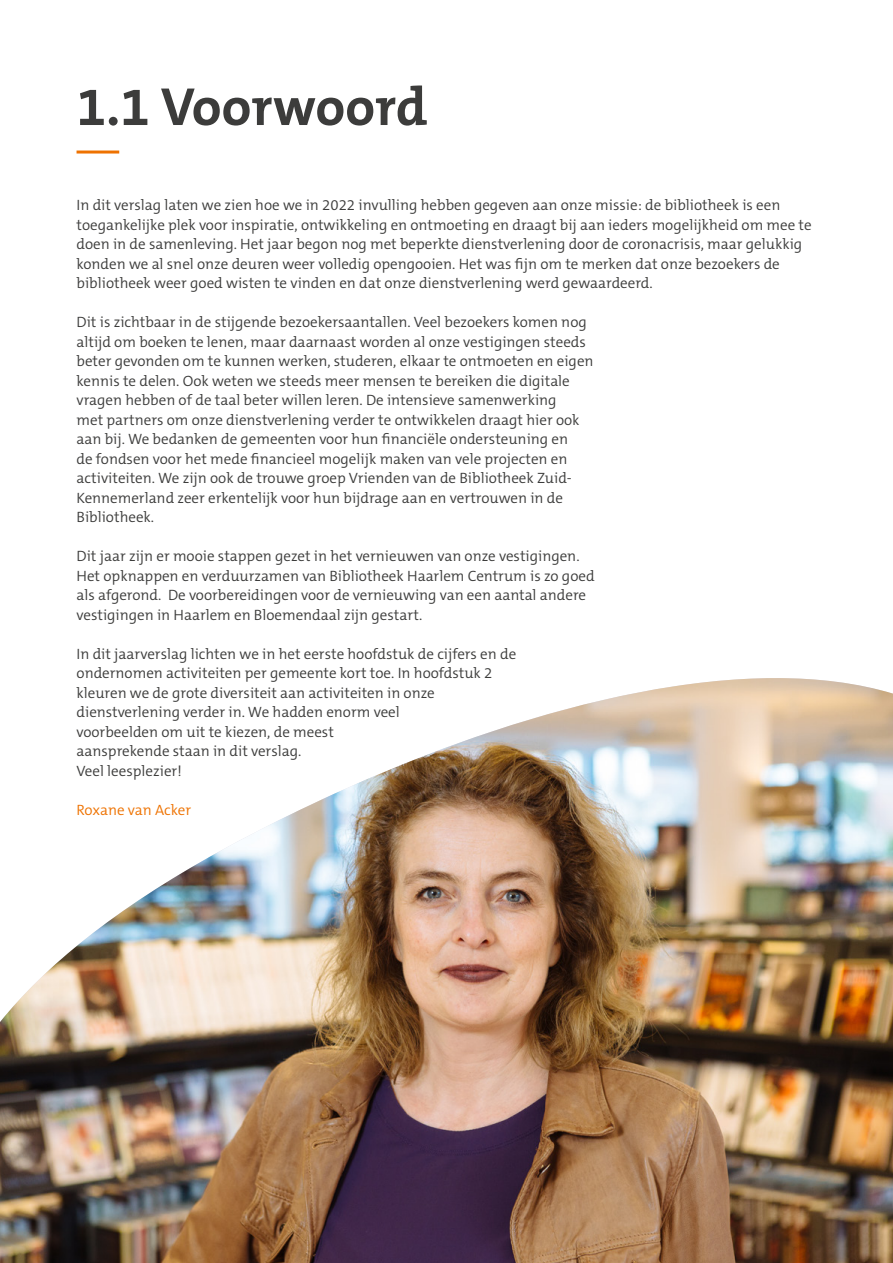
<style>
.page{position:relative;width:893px;height:1263px;background:#fff}
.page>*{position:absolute;margin:0;border:0;box-sizing:border-box;transform-origin:0 0}
.Hoofdstuktitel{font:700 54px "The Mix C5";color:#3c3c3b}
.Platte_tekst{font:300 15px/19.5px "The Mix C5";color:#3c3c3b}
.Platte_tekst-2{font:300 15px "The Mix C5";letter-spacing:-.005em;color:#ee7201}
</style>
<div class="page">
<hr style="left:77px;top:151px;width:42px;height:3px;background:#ee7201">
<img style="left:0;top:678px;width:893px;height:585px">
<p class="Hoofdstuktitel" style="left:77px;top:72px;width:352px">1.1 Voorwoord</p>
<p class="Platte_tekst" style="left:77px;top:195px;width:737px">In dit verslag laten we zien hoe we in 2022 invulling hebben gegeven aan onze missie: de bibliotheek is een toegankelijke plek voor inspiratie, ontwikkeling en ontmoeting en draagt bij aan ieders mogelijkheid om mee te doen in de samenleving. Het jaar begon nog met beperkte dienstverlening door de coronacrisis, maar gelukkig konden we al snel onze deuren weer volledig opengooien. Het was fijn om te merken dat onze bezoekers de bibliotheek weer goed wisten te vinden en dat onze dienstverlening werd gewaardeerd.</p>
<p class="Platte_tekst" style="left:77px;top:312px;width:518px">Dit is zichtbaar in de stijgende bezoekersaantallen. Veel bezoekers komen nog altijd om boeken te lenen, maar daarnaast worden al onze vestigingen steeds beter gevonden om te kunnen werken, studeren, elkaar te ontmoeten en eigen kennis te delen. Ook weten we steeds meer mensen te bereiken die digitale vragen hebben of de taal beter willen leren. De intensieve samenwerking<br>met partners om onze dienstverlening verder te ontwikkelen draagt hier ook aan bij. We bedanken de gemeenten voor hun financiële ondersteuning en<br>de fondsen voor het mede financieel mogelijk maken van vele projecten en activiteiten. We zijn ook de trouwe groep Vrienden van de Bibliotheek Zuid-Kennemerland zeer erkentelijk voor hun bijdrage aan en vertrouwen in de Bibliotheek.</p>
<p class="Platte_tekst" style="left:77px;top:546px;width:520px">Dit jaar zijn er mooie stappen gezet in het vernieuwen van onze vestigingen.<br>Het opknappen en verduurzamen van Bibliotheek Haarlem Centrum is zo goed als afgerond. De voorbereidingen voor de vernieuwing van een aantal andere vestigingen in Haarlem en Bloemendaal zijn gestart.</p>
<p class="Platte_tekst" style="left:77px;top:644px;width:441px">In dit jaarverslag lichten we in het eerste hoofdstuk de cijfers en de ondernomen activiteiten per gemeente kort toe. In hoofdstuk 2 kleuren we de grote diversiteit aan activiteiten in onze dienstverlening verder in. We hadden enorm veel<br>voorbeelden om uit te kiezen, de meest<br>aansprekende staan in dit verslag.<br>Veel leesplezier!</p>
<p class="Platte_tekst-2" style="left:77px;top:800px;width:116px">Roxane van Acker</p>
</div>
